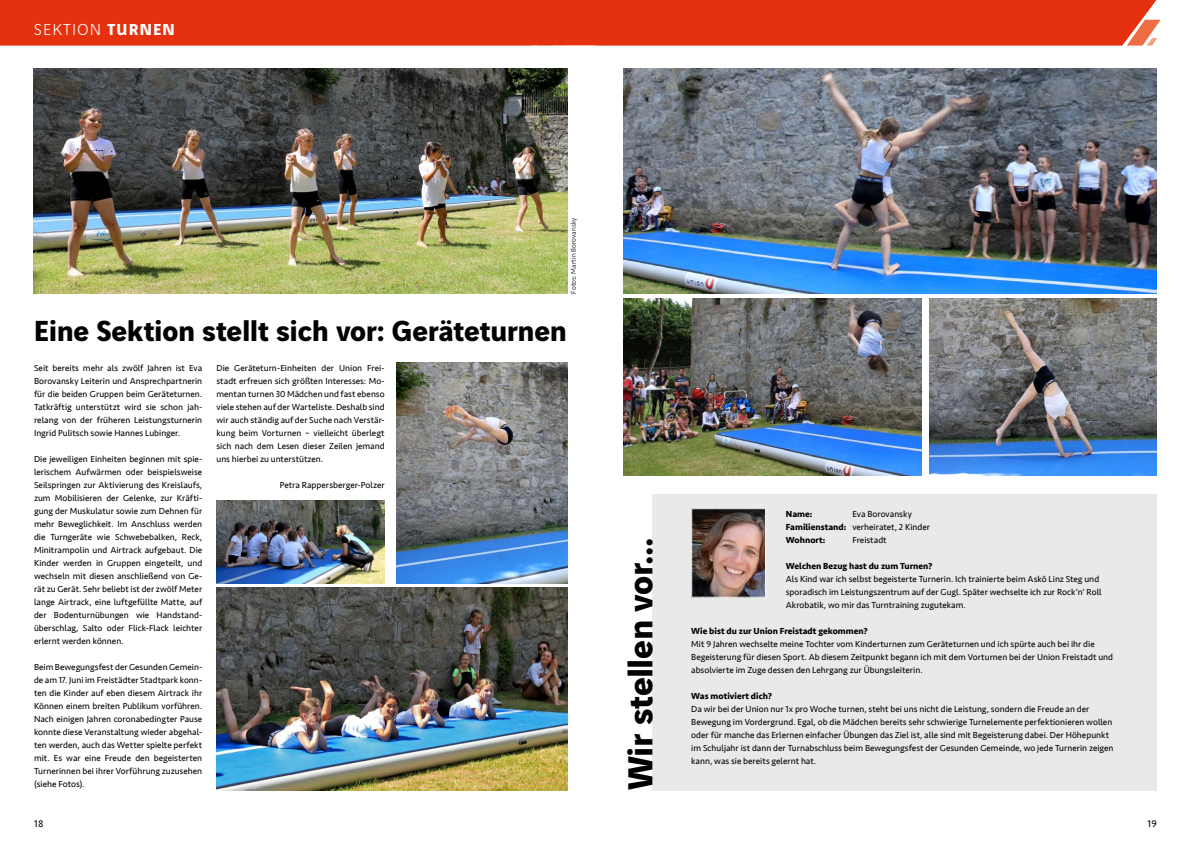
<style>
.page{position:relative;width:1191px;height:842px;background:#fff}
.page>*{position:absolute;margin:0;border:0;box-sizing:border-box;transform-origin:0 0}
.t1{font:700 37px "Vinci Sans";letter-spacing:-.015em;color:#020103}
.t2{font:700 31px "Vinci Sans";letter-spacing:-.01em;color:#020103}
.t3{font:300 17px "Vinci Sans";letter-spacing:.07em;color:#fff}
.t4{font:10px "Seravek";color:#000}
.t5{font:9px/13px "Seravek";color:#000;text-align:justify}
.t6{font:700 9px "Seravek";color:#000}
.t7{font:300 7px "Seravek";letter-spacing:.005em;color:#000}
.s1{font-weight:700}
</style>
<div class="page">
<div style="left:0;top:0;width:595px;height:45px;background:#e6310e"></div>
<div style="left:595px;top:0;width:566px;height:45px;background:#e6310e"></div>
<div style="left:652px;top:495px;width:505px;height:296px;background:#e9e9e9"></div>
<img style="left:693px;top:510px;width:71px;height:86px">
<div style="left:691px;top:508px;width:75px;height:90px;border:1px solid #fff"></div>
<img style="left:34px;top:68px;width:533px;height:225px">
<img style="left:624px;top:68px;width:533px;height:225px">
<img style="left:216px;top:588px;width:351px;height:203px">
<img style="left:216px;top:500px;width:169px;height:83px">
<img style="left:624px;top:299px;width:297px;height:176px">
<img style="left:929px;top:299px;width:228px;height:176px">
<img style="left:396px;top:363px;width:171px;height:220px">
<h3 class="t3" style="left:34px;top:17px;width:142px">SEKTION <span class="s1">TURNEN</span></h3>
<p class="t7" style="left:569px;top:293px;width:77px;rotate:-90deg">Fotos: Martin Borovansky</p>
<h2 class="t2" style="left:34px;top:307px;width:534px">Eine Sektion stellt sich vor: Geräteturnen</h2>
<p class="t5" style="left:34px;top:362px;width:170px">Seit bereits mehr als zwölf Jahren ist Eva Borovansky Leiterin und Ansprechpartnerin für die beiden Gruppen beim Geräteturnen.<br>Tatkräftig unterstützt wird sie schon jah&shy;relang von der früheren Leistungsturnerin Ingrid Pulitsch sowie Hannes Lubinger.</p>
<p class="t5" style="left:34px;top:452px;width:170px">Die jeweiligen Einheiten beginnen mit spie&shy;lerischem Aufwärmen oder beispielsweise Seilspringen zur Aktivierung des Kreislaufs, zum Mobilisieren der Gelenke, zur Kräfti&shy;gung der Muskulatur sowie zum Dehnen für mehr Beweglichkeit. Im Anschluss werden die Turngeräte wie Schwebebalken, Reck, Minitrampolin und Airtrack aufgebaut. Die Kinder werden in Gruppen eingeteilt, und wechseln mit diesen anschließend von Ge&shy;rät zu Gerät. Sehr beliebt ist der zwölf Meter lange Airtrack, eine luftgefüllte Matte, auf der Bodenturnübungen wie Handstand&shy;überschlag, Salto oder Flick-Flack leichter erlernt werden können.</p>
<p class="t5" style="left:34px;top:660px;width:170px">Beim Bewegungsfest der Gesunden Gemein&shy;de am 17. Juni im Freistädter Stadtpark konn&shy;ten die Kinder auf eben diesem Airtrack ihr Können einem breiten Publikum vorführen.<br>Nach einigen Jahren coronabedingter Pause konnte diese Veranstaltung wieder abgehal&shy;ten werden, auch das Wetter spielte perfekt mit. Es war eine Freude den begeisterten Turnerinnen bei ihrer Vorführung zuzusehen (siehe Fotos).</p>
<p class="t5" style="left:216px;top:361px;width:170px">Die Geräteturn-Einheiten der Union Frei&shy;stadt erfreuen sich größten Interesses: Mo&shy;mentan turnen 30 Mädchen und fast ebenso viele stehen auf der Warteliste. Deshalb sind wir auch ständig auf der Suche nach Verstär&shy;kung beim Vorturnen – vielleicht überlegt sich nach dem Lesen dieser Zeilen jemand uns hierbei zu unterstützen.</p>
<p class="t5" style="left:280px;top:478px;width:106px">Petra Rappersberger-Polzer</p>
<h1 class="t1" style="left:611px;top:790px;width:254px;rotate:-90deg">Wir stellen vor...</h1>
<p class="t5" style="left:786px;top:507px;width:146px;text-align:left;text-indent:66px">Eva Borovansky<br><span class="s1">Familienstand:</span> verheiratet, 2 Kinder<br><span class="s1">Wohnort:</span></p>
<p class="t6" style="left:786px;top:506px;width:28px">Name:</p>
<p class="t5" style="left:852px;top:533px;width:36px">Freistadt</p>
<p class="t6" style="left:786px;top:558px;width:148px">Welchen Bezug hast du zum Turnen?</p>
<p class="t5" style="left:786px;top:572px;width:317px;text-align:left">Als Kind war ich selbst begeisterte Turnerin. Ich trainierte beim Askö Linz Steg und sporadisch im Leistungszentrum auf der Gugl. Später wechselte ich zur Rock‘n‘ Roll<br>Akrobatik, wo mir das Turntraining zugutekam.</p>
<p class="t6" style="left:691px;top:623px;width:178px">Wie bist du zur Union Freistadt gekommen?</p>
<p class="t5" style="left:691px;top:637px;width:423px;text-align:left">Mit 9 Jahren wechselte meine Tochter vom Kinderturnen zum Geräteturnen und ich spürte auch bei ihr die<br>Begeisterung für diesen Sport. Ab diesem Zeitpunkt begann ich mit dem Vorturnen bei der Union Freistadt und absolvierte im Zuge dessen den Lehrgang zur Übungsleiterin.</p>
<p class="t6" style="left:691px;top:688px;width:82px">Was motiviert dich?</p>
<p class="t5" style="left:691px;top:702px;width:424px;text-align:left">Da wir bei der Union nur 1x pro Woche turnen, steht bei uns nicht die Leistung, sondern die Freude an der Bewegung im Vordergrund. Egal, ob die Mädchen bereits sehr schwierige Turnelemente perfektionieren wollen oder für manche das Erlernen einfacher Übungen das Ziel ist, alle sind mit Begeisterung dabei. Der Höhepunkt im Schuljahr ist dann der Turnabschluss beim Bewegungsfest der Gesunden Gemeinde, wo jede Turnerin zeigen kann, was sie bereits gelernt hat.</p>
<p class="t4" style="left:34px;top:816px;width:11px">18</p>
<p class="t4" style="left:1147px;top:816px;width:11px">19</p>
</div>
